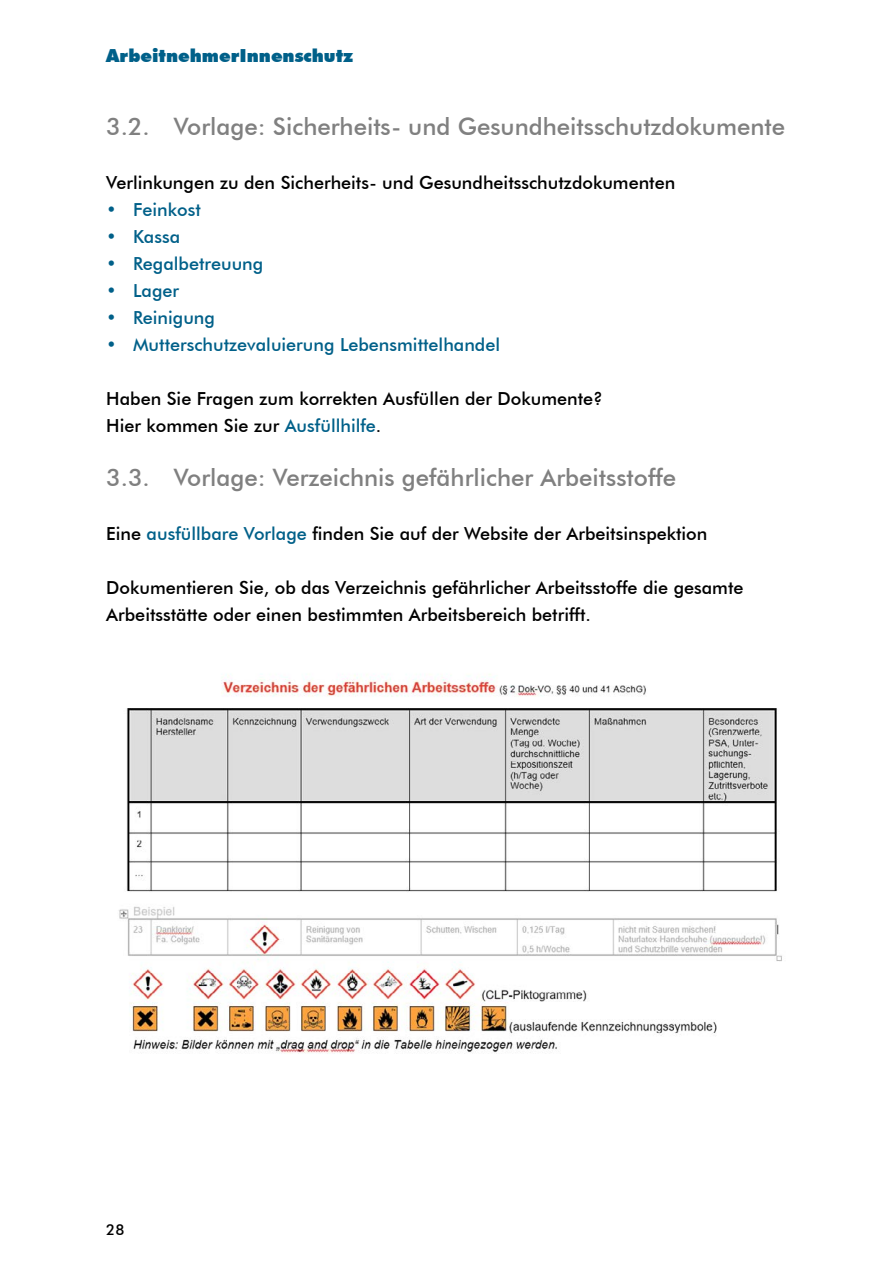
<style>
.page{position:relative;width:893px;height:1263px;background:#fff}
.page>*{position:absolute;margin:0;border:0;box-sizing:border-box;transform-origin:0 0}
.t1{font:500 24px "Futura BT";color:#808080}
.Fließtext{font:500 18px/27px "Futura BT";color:#000}
.t2{font:500 18px "Futura BT";color:#006089}
.Fließtext_ohne_Abstand{font:500 18px "Futura BT";color:#000}
.t3{font:900 18px "Futura BT";color:#006089}
.t4{font:500 15px "Futura BT";color:#000}
.s1{color:#006089}
</style>
<div class="page">
<img style="left:119px;top:674px;width:663px;height:380px">
<p class="t3" style="left:106px;top:45px;width:248px">ArbeitnehmerInnenschutz</p>
<p class="t1" style="left:106px;top:112px;width:680px">3.2. Vorlage: Sicherheits- und Gesundheitsschutzdokumente</p>
<p class="Fließtext" style="left:106px;top:169px;width:570px">Verlinkungen zu den Sicherheits- und Gesundheitsschutzdokumenten</p>
<p class="t2" style="left:106px;top:199px;width:96px">• Feinkost</p>
<p class="t2" style="left:106px;top:226px;width:75px">• Kassa</p>
<p class="t2" style="left:106px;top:253px;width:159px">• Regalbetreuung</p>
<p class="t2" style="left:106px;top:280px;width:74px">• Lager</p>
<p class="t2" style="left:106px;top:307px;width:110px">• Reinigung</p>
<p class="t2" style="left:106px;top:334px;width:395px">• Mutterschutzevaluierung Lebensmittelhandel</p>
<p class="Fließtext_ohne_Abstand" style="left:106px;top:388px;width:498px">Haben Sie Fragen zum korrekten Ausfüllen der Dokumente?</p>
<p class="Fließtext" style="left:106px;top:412px;width:277px">Hier kommen Sie zur <span class="s1">Ausfüllhilfe</span>.</p>
<p class="t1" style="left:106px;top:463px;width:571px">3.3. Vorlage: Verzeichnis gefährlicher Arbeitsstoffe</p>
<p class="Fließtext" style="left:106px;top:520px;width:603px">Eine <span class="s1">ausfüllbare Vorlage</span> finden Sie auf der Website der Arbeitsinspektion</p>
<p class="Fließtext" style="left:106px;top:574px;width:639px">Dokumentieren Sie, ob das Verzeichnis gefährlicher Arbeitsstoffe die gesamte<br>Arbeitsstätte oder einen bestimmten Arbeitsbereich betrifft.</p>
<p class="t4" style="left:106px;top:1221px;width:20px">28</p>
</div>
